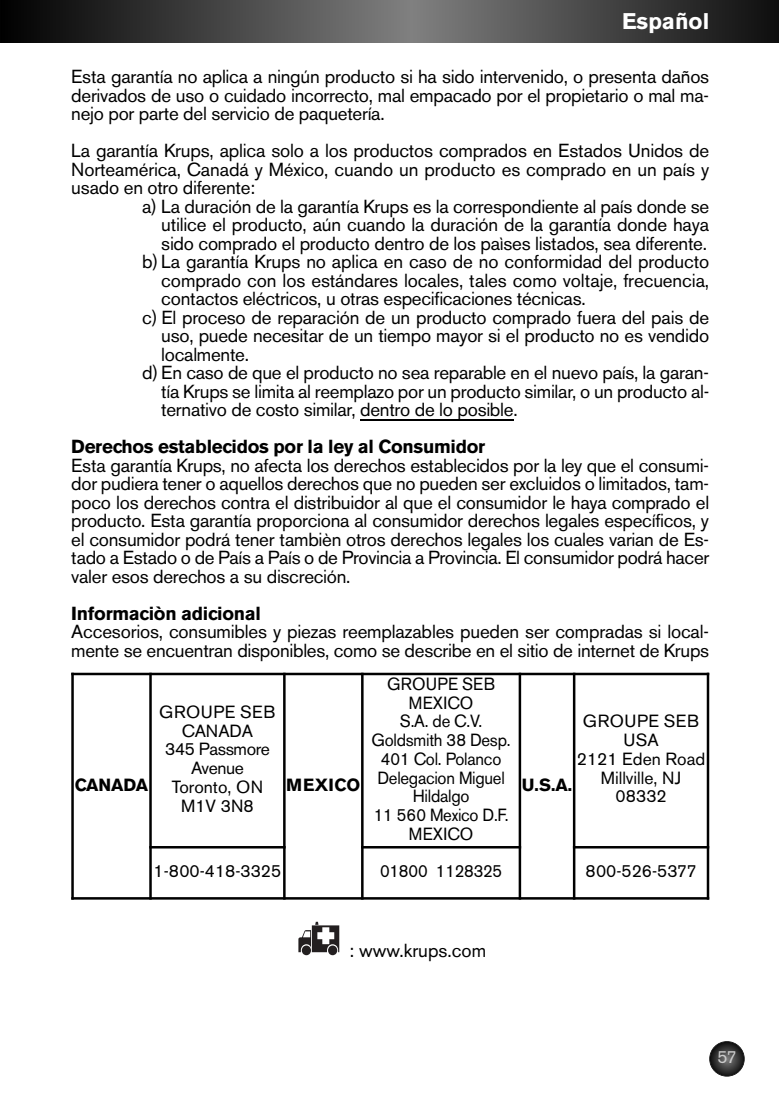
<style>
.page{position:relative;width:779px;height:1103px;background:#fff}
.page>*{position:absolute;margin:0;border:0;box-sizing:border-box;transform-origin:0 0}
.t1{font:700 22.5px "Akzidenz Grotesk BE";color:#fff}
.t2{font:18.75px/18.5px "Akzidenz Grotesk BE";letter-spacing:-.015em;color:#000;text-align:justify}
.t3{font:700 18.75px "Akzidenz Grotesk BE";letter-spacing:-.015em;color:#000}
.t4{font:17.5px/18.8px "Akzidenz Grotesk BE";color:#000;text-align:center}
.t5{font:17.5px/18.8px "Akzidenz Grotesk BE";color:#000;text-align:center;scale:.95 1}
.t6{font:700 17.5px "Akzidenz Grotesk BE";color:#000}
.t7{font:17.5px "Akzidenz Grotesk BE";color:#ccc}
</style>
<div class="page">
<svg style="left:1px;top:0;width:778px;height:42px;background:#434343"></svg>
<svg style="left:710px;top:1041px;width:34px;height:34px"></svg>
<div style="left:709px;top:1041px;width:36px;height:35px;border:2px solid #000;border-radius:50%"></div>
<hr style="left:0;top:0;width:1px;height:42px;background:#020202">
<hr style="left:360px;top:418px;width:153px;height:2px;background:#000">
<svg style="left:305px;top:925px;width:35px;height:31px"></svg>
<svg style="left:298px;top:921px;width:41px;height:34px"></svg>
<hr style="left:71px;top:672px;width:3px;height:227px;background:#000">
<hr style="left:149px;top:672px;width:3px;height:227px;background:#000">
<hr style="left:283px;top:672px;width:3px;height:227px;background:#000">
<hr style="left:361px;top:672px;width:2px;height:227px;background:#000">
<hr style="left:519px;top:672px;width:2px;height:227px;background:#000">
<hr style="left:573px;top:672px;width:2px;height:227px;background:#000">
<hr style="left:707px;top:672px;width:2px;height:227px;background:#000">
<hr style="left:71px;top:672px;width:638px;height:3px;background:#000">
<hr style="left:149px;top:846px;width:137px;height:2px;background:#000">
<hr style="left:361px;top:846px;width:160px;height:2px;background:#000">
<hr style="left:573px;top:846px;width:136px;height:2px;background:#000">
<hr style="left:71px;top:897px;width:638px;height:2px;background:#000">
<p class="t1" style="left:622px;top:13px;width:89px">Español</p>
<p class="t2" style="left:71px;top:69px;width:639px">Esta garantía no aplica a ningún producto si ha sido intervenido, o presenta daños derivados de uso o cuidado incorrecto, mal empacado por el propietario o mal ma&shy;nejo por parte del servicio de paquetería.</p>
<p class="t2" style="left:71px;top:143px;width:639px">La garantía Krups, aplica solo a los productos comprados en Estados Unidos de Norteamérica, Canadá y México, cuando un producto es comprado en un país y usado en otro diferente:</p>
<p class="t2" style="left:142px;top:199px;width:568px">a) La duración de la garantía Krups es la correspondiente al país donde se</p>
<p class="t2" style="left:161px;top:217px;width:549px">utilice el producto, aún cuando la duración de la garantía donde haya</p>
<p class="t2" style="left:161px;top:236px;width:547px">sido comprado el producto dentro de los paìses listados, sea diferente.</p>
<p class="t2" style="left:142px;top:254px;width:568px">b) La garantía Krups no aplica en caso de no conformidad del producto</p>
<p class="t2" style="left:161px;top:273px;width:549px">comprado con los estándares locales, tales como voltaje, frecuencia,</p>
<p class="t2" style="left:161px;top:291px;width:426px">contactos eléctricos, u otras especificaciones técnicas.</p>
<p class="t2" style="left:142px;top:310px;width:568px">c) El proceso de reparación de un producto comprado fuera del pais de</p>
<p class="t2" style="left:161px;top:328px;width:549px">uso, puede necesitar de un tiempo mayor si el producto no es vendido</p>
<p class="t2" style="left:161px;top:347px;width:89px">localmente.</p>
<p class="t2" style="left:142px;top:365px;width:568px">d) En caso de que el producto no sea reparable en el nuevo país, la garan-</p>
<p class="t2" style="left:161px;top:384px;width:549px">tía Krups se limita al reemplazo por un producto similar, o un producto al-</p>
<p class="t2" style="left:161px;top:402px;width:358px">ternativo de costo similar, dentro de lo posible.</p>
<p class="t3" style="left:71px;top:440px;width:415px">Derechos establecidos por la ley al Consumidor</p>
<p class="t2" style="left:71px;top:458px;width:639px">Esta garantía Krups, no afecta los derechos establecidos por la ley que el consumi&shy;dor pudiera tener o aquellos derechos que no pueden ser excluidos o limitados, tam&shy;poco los derechos contra el distribuidor al que el consumidor le haya comprado el producto. Esta garantía proporciona al consumidor derechos legales específicos, y el consumidor podrá tener tambièn otros derechos legales los cuales varian de Es&shy;tado a Estado o de País a País o de Provincia a Provincia. El consumidor podrá hacer valer esos derechos a su discreción.</p>
<p class="t3" style="left:71px;top:606px;width:191px">Informaciòn adicional</p>
<p class="t2" style="left:71px;top:624px;width:639px">Accesorios, consumibles y piezas reemplazables pueden ser compradas si local&shy;mente se encuentran disponibles, como se describe en el sitio de internet de Krups</p>
<p class="t6" style="left:75px;top:778px;width:75px">CANADA</p>
<p class="t4" style="left:159px;top:704px;width:118px">GROUPE SEB<br>CANADA<br>345 Passmore<br>Avenue<br>Toronto, ON<br>M1V 3N8</p>
<p class="t6" style="left:286px;top:778px;width:76px">MEXICO</p>
<p class="t5" style="left:372px;top:676px;width:148px">GROUPE SEB<br>MEXICO<br>S.A. de C.V.<br>Goldsmith 38 Desp.<br>401 Col. Polanco<br>Delegacion Miguel<br>Hildalgo<br>11 560 Mexico D.F.<br>MEXICO</p>
<p class="t4" style="left:577px;top:713px;width:130px">GROUPE SEB<br>USA<br>2121 Eden Road<br>Millville, NJ<br>08332</p>
<p class="t6" style="left:522px;top:778px;width:52px">U.S.A.</p>
<p class="t4" style="left:154px;top:863px;width:129px">1-800-418-3325</p>
<p class="t5" style="left:380px;top:863px;width:130px">01800 1128325</p>
<p class="t4" style="left:585px;top:863px;width:113px">800-526-5377</p>
<p class="t2" style="left:349px;top:943px;width:139px">: www.krups.com</p>
<p class="t7" style="left:717px;top:1050px;width:21px">57</p>
</div>
